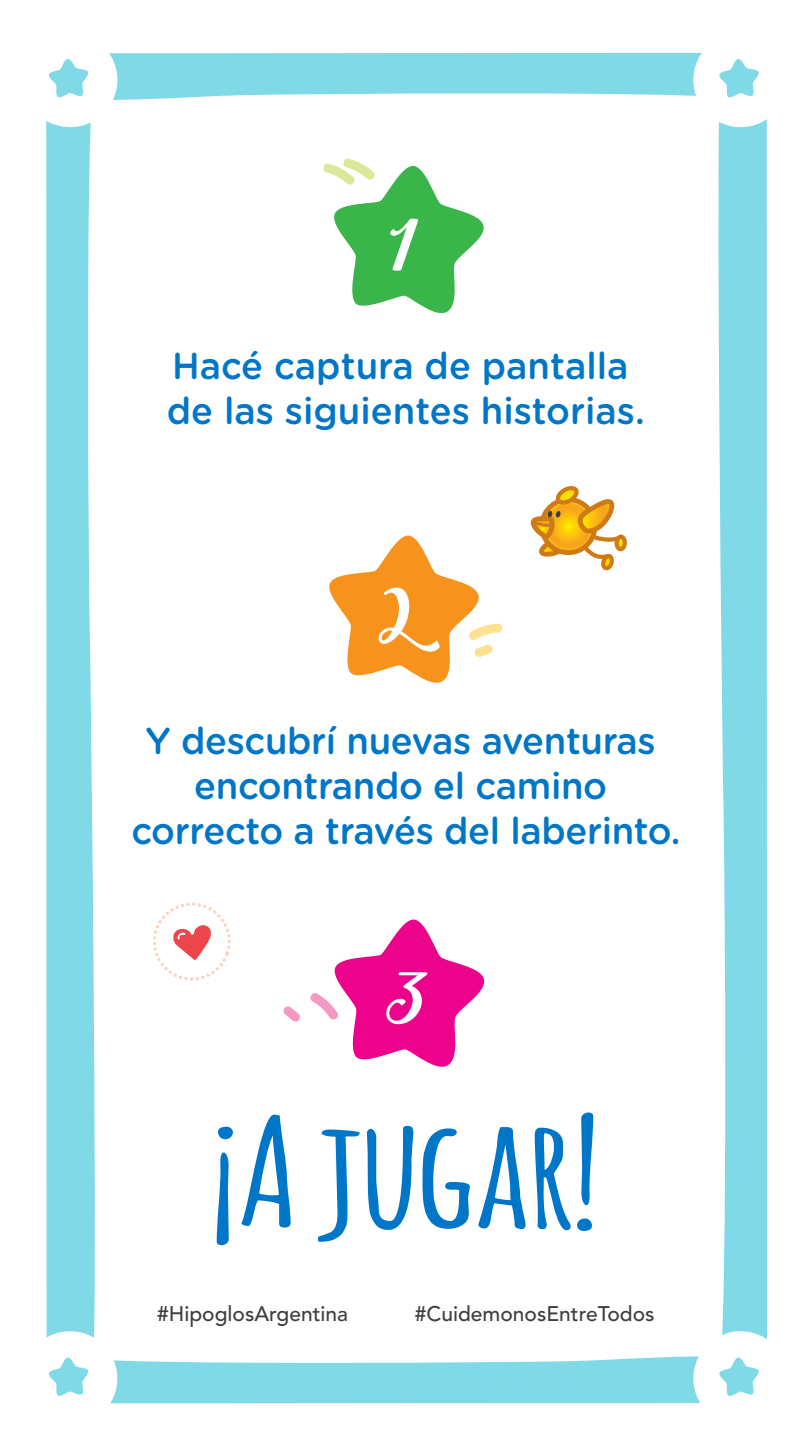
<style>
.page{position:relative;width:810px;height:1440px;background:#fff}
.page>*{position:absolute;margin:0;border:0;box-sizing:border-box;transform-origin:0 0}
.t1{font:700 150px "Amatic";color:#0076c8;scale:1.2 1}
.t2{font:75px "Backto Black Demo";color:#fff}
.t3{font:500 37.5px/45px "Gotham Rounded";letter-spacing:-.01em;color:#0076c8}
.t4{font:500 21px "Avenir LT Std";color:#3e3e3f}
</style>
<div class="page">
<svg style="left:46px;top:121px;width:49px;height:1217px;background:#8fdde9"></svg>
<svg style="left:718px;top:119px;width:49px;height:1220px;background:#8adce8"></svg>
<div style="left:23px;top:33px;width:94px;height:94px;background:#fff;border-radius:50%"></div>
<div style="left:693px;top:33px;width:95px;height:94px;background:#fff;border-radius:50%"></div>
<svg style="left:48px;top:53px;width:711px;height:47px"></svg>
<div style="left:23px;top:1331px;width:94px;height:95px;background:#fff;border-radius:50%"></div>
<div style="left:693px;top:1331px;width:95px;height:95px;background:#fff;border-radius:50%"></div>
<svg style="left:48px;top:1356px;width:711px;height:47px"></svg>
<svg style="left:153px;top:902px;width:78px;height:79px"></svg>
<svg style="left:530px;top:486px;width:97px;height:85px"></svg>
<svg style="left:323px;top:158px;width:161px;height:156px"></svg>
<svg style="left:310px;top:919px;width:175px;height:148px"></svg>
<svg style="left:283px;top:1006px;width:17px;height:16px"></svg>
<svg style="left:329px;top:535px;width:174px;height:148px"></svg>
<h2 class="t2" style="left:389px;top:201px;width:33px">1</h2>
<p class="t3" style="left:167px;top:342px;width:480px">Hacé captura de pantalla de las siguientes historias.</p>
<p class="t3" style="left:131px;top:717px;width:551px;text-align:center">Y descubrí nuevas aventuras encontrando el camino correcto a través del laberinto.</p>
<h2 class="t2" style="left:384px;top:955px;width:47px">3</h2>
<h1 class="t1" style="left:213px;top:1065px;width:323px">¡A jugar!</h1>
<p class="t4" style="left:157px;top:1301px;width:192px">#HipoglosArgentina</p>
<p class="t4" style="left:415px;top:1301px;width:241px">#CuidemonosEntreTodos</p>
</div>
